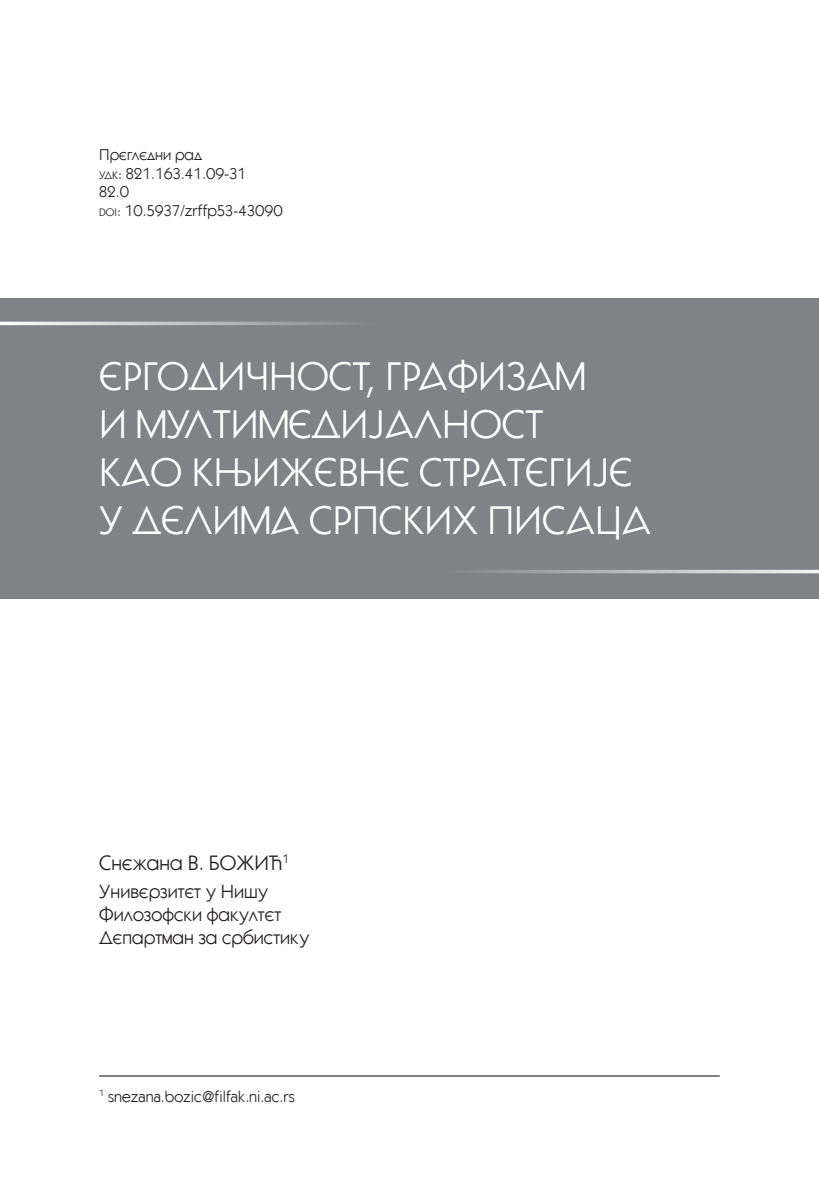
<style>
.page{position:relative;width:819px;height:1191px;background:#fff}
.page>*{position:absolute;margin:0;border:0;box-sizing:border-box;transform-origin:0 0}
.t1{font:40.25px/48.3px "Azbuka 06";color:#fff}
.t2{font:21px "Azbuka 06";color:#231f20}
.t3{font:19.25px/23.1px "Azbuka 06";color:#231f20}
.t4{font:15.75px/18.9px "Azbuka 06";color:#231f20}
.s1{font-size:11.03px}
.s2{font-style:inherit}
</style>
<div class="page">
<hr style="left:99px;top:1075px;width:620px;height:1px;background:#6c6d70">
<div style="left:0;top:298px;width:819px;height:300px;background:#808285"></div>
<hr style="left:0;top:322px;width:377px;height:3px;background:#fff">
<hr style="left:442px;top:570px;width:377px;height:3px;background:#fff">
<p class="t4" style="left:99px;top:145px;width:185px">Прегледни рад<br><span class="s1">удк</span><span class="s2">: 821.163.41.09-31<br>82.0<br></span><span class="s1">doi</span>: 10.5937/zrffp53-43090</p>
<h1 class="t1" style="left:99px;top:351px;width:553px">ЕРГОДИЧНОСТ, ГРАФИЗАМ<br>И МУЛТИМЕДИЈАЛНОСТ<br>КАО КЊИЖЕВНЕ СТРАТЕГИЈЕ<br>У ДЕЛИМА СРПСКИХ ПИСАЦА</h1>
<h2 class="t2" style="left:99px;top:851px;width:191px">Снежана В. БОЖИЋ<sup>1</sup></h2>
<p class="t3" style="left:99px;top:879px;width:212px">Универзитет у Нишу<br>Филозофски факултет<br>Департман за србистику</p>
<p class="t4" style="left:99px;top:1086px;width:197px"><sup>1</sup> snezana.bozic@filfak.ni.ac.rs</p>
</div>
